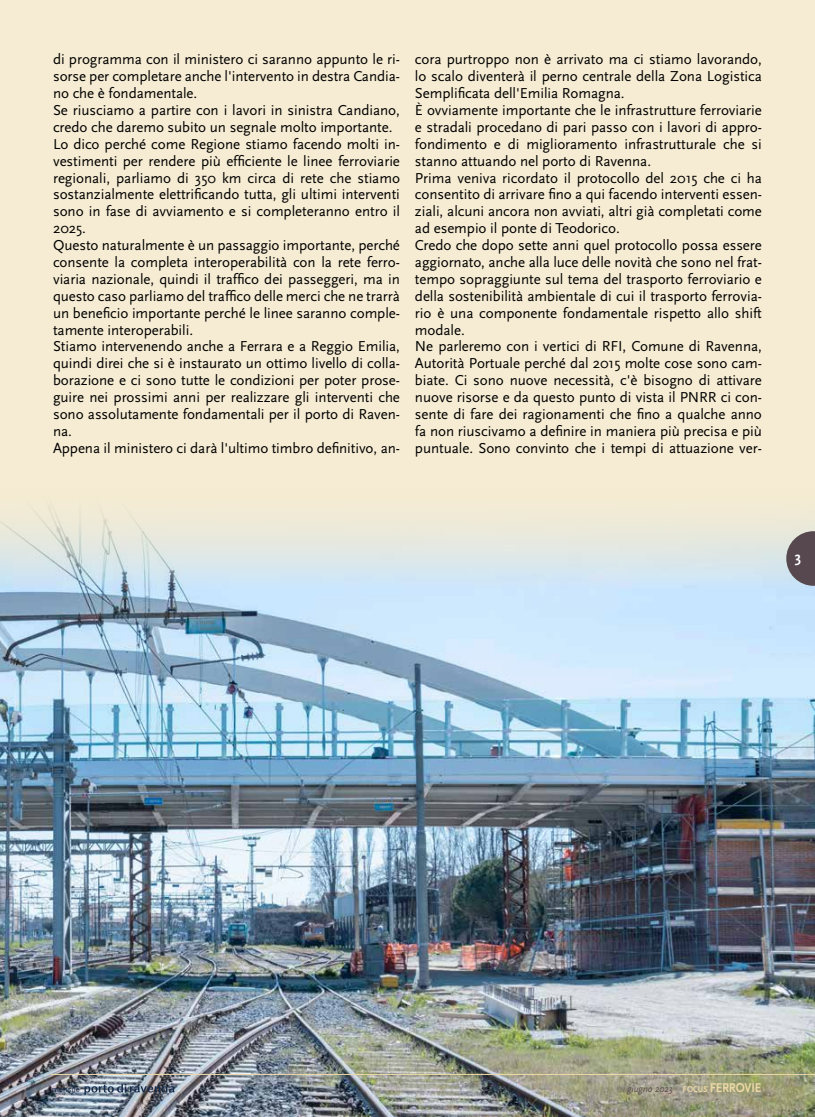
<style>
.page{position:relative;width:815px;height:1117px;background:#fff}
.page>*{position:absolute;margin:0;border:0;box-sizing:border-box;transform-origin:0 0}
.t1{font:15px/16.9px "Scala Sans";letter-spacing:-.005em;color:#000}
.t2{font:700 15px "Scala Sans";color:#fff}
.t3{font:italic 9.88px "Scala Sans";color:#56484e;scale:.9 1}
.t4{font:8.62px "Scala Sans";color:#182d4d}
.s1{font-weight:700;font-style:normal;font-size:8.75px;color:#ecd9a6}
.s2{font-weight:700;font-style:normal;font-size:13.38px;color:#ecd9a6}
</style>
<div class="page">
<div style="left:0;top:0;width:815px;height:1116px;background:#f6ecd3"></div>
<img style="left:0;top:506px;width:815px;height:610px">
<svg style="left:84px;top:1083px;width:91px;height:11px"></svg>
<hr style="left:51px;top:1073px;width:764px;height:1px;background:#ecd9a6">
<svg style="left:786px;top:531px;width:29px;height:54px;background:#71686d"></svg>
<p class="t1" style="left:53px;top:51px;width:348px">di programma con il ministero ci saranno appunto le ri&shy;sorse per completare anche l'intervento in destra Candia&shy;no che è fondamentale.<br>Se riusciamo a partire con i lavori in sinistra Candiano, credo che daremo subito un segnale molto importante.<br>Lo dico perché come Regione stiamo facendo molti in&shy;vestimenti per rendere più efficiente le linee ferroviarie regionali, parliamo di 350 km circa di rete che stiamo sostanzialmente elettrificando tutta, gli ultimi interventi sono in fase di avviamento e si completeranno entro il 2025.<br>Questo naturalmente è un passaggio importante, perché consente la completa interoperabilità con la rete ferro&shy;viaria nazionale, quindi il traffico dei passeggeri, ma in questo caso parliamo del traffico delle merci che ne trarrà un beneficio importante perché le linee saranno comple&shy;tamente interoperabili.<br>Stiamo intervenendo anche a Ferrara e a Reggio Emilia, quindi direi che si è instaurato un ottimo livello di colla&shy;borazione e ci sono tutte le condizioni per poter prose&shy;guire nei prossimi anni per realizzare gli interventi che sono assolutamente fondamentali per il porto di Raven&shy;na.<br>Appena il ministero ci darà l'ultimo timbro definitivo, an-</p>
<p class="t1" style="left:415px;top:51px;width:348px">cora purtroppo non è arrivato ma ci stiamo lavorando, lo scalo diventerà il perno centrale della Zona Logistica Semplificata dell'Emilia Romagna.<br>È ovviamente importante che le infrastrutture ferroviarie e stradali procedano di pari passo con i lavori di appro&shy;fondimento e di miglioramento infrastrutturale che si stanno attuando nel porto di Ravenna.<br>Prima veniva ricordato il protocollo del 2015 che ci ha consentito di arrivare fino a qui facendo interventi essen&shy;ziali, alcuni ancora non avviati, altri già completati come ad esempio il ponte di Teodorico.<br>Credo che dopo sette anni quel protocollo possa essere aggiornato, anche alla luce delle novità che sono nel frat&shy;tempo sopraggiunte sul tema del trasporto ferroviario e della sostenibilità ambientale di cui il trasporto ferrovia&shy;rio è una componente fondamentale rispetto allo shift modale.<br>Ne parleremo con i vertici di RFI, Comune di Ravenna, Autorità Portuale perché dal 2015 molte cose sono cam&shy;biate. Ci sono nuove necessità, c'è bisogno di attivare nuove risorse e da questo punto di vista il PNRR ci con&shy;sente di fare dei ragionamenti che fino a qualche anno fa non riuscivamo a definire in maniera più precisa e più puntuale. Sono convinto che i tempi di attuazione ver-</p>
<p class="t2" style="left:795px;top:549px;width:8px">3</p>
<p class="t4" style="left:52px;top:1084px;width:30px">mensile</p>
<p class="t3" style="left:627px;top:1083px;width:151px">giugno 2023 <span class="s1">FOCUS</span> <span class="s2">FERROVIE</span></p>
</div>
